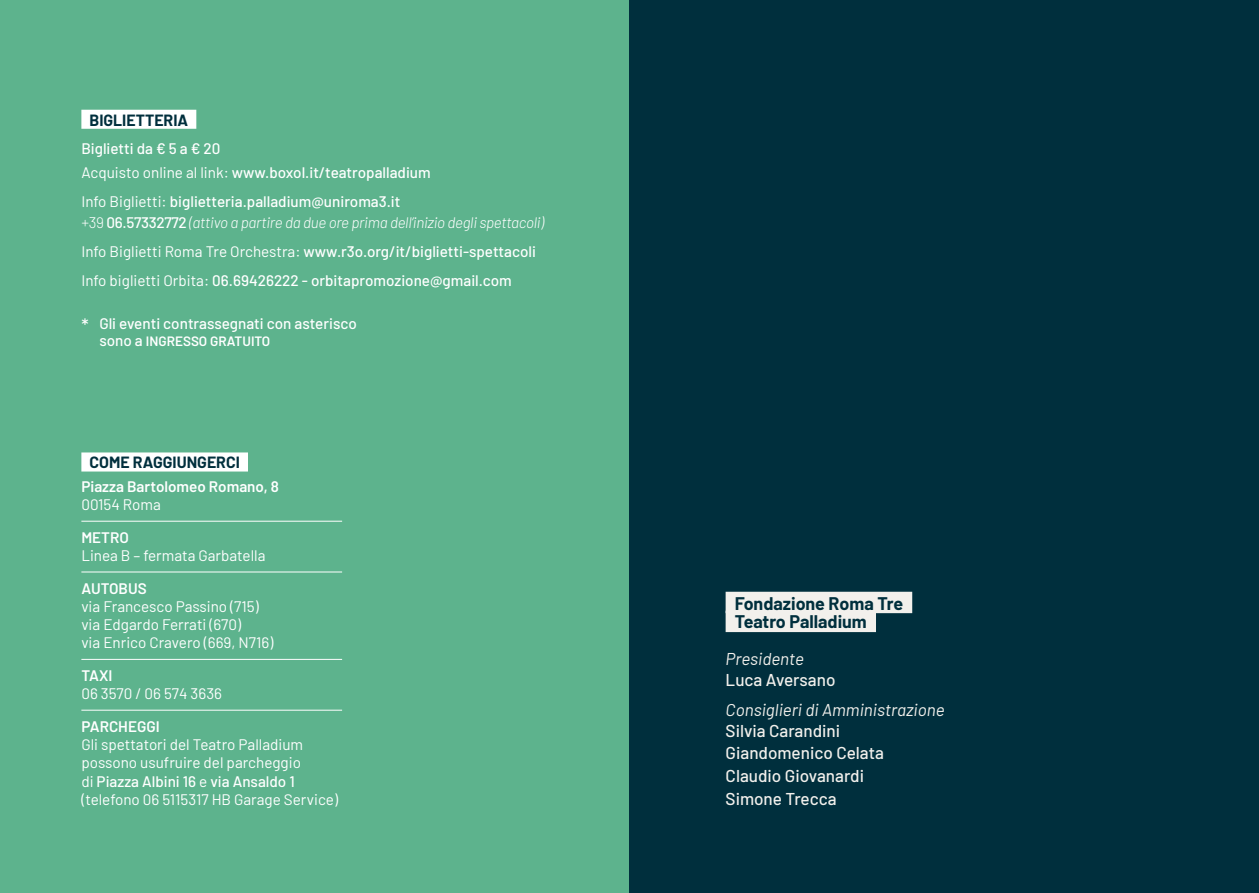
<style>
.page{position:relative;width:1259px;height:893px;background:#fff}
.page>*{position:absolute;margin:0;border:0;box-sizing:border-box;transform-origin:0 0}
.t1{font:700 17.85px/18.9px "Barlow";color:#002f3d}
.t2{font:500 17.1px/22.6px "Barlow";color:#f2f0ec}
.t3{font:italic 17.1px "Barlow";color:#f2f0ec}
.t4{font:700 15.9px "Barlow";color:#002f3d}
.t5{font:15.3px/18.3px "Barlow";color:#fff}
.t6{font:500 15.3px/23.4px "Barlow";color:#fff}
.t7{font:italic 300 15.3px/20.4px "Barlow";letter-spacing:-.02em;color:#fff}
.t8{font:600 15.3px "Barlow";color:#fff}
.t9{font:600 13.5px "Barlow";color:#fff}
.s1{font-weight:400}
.s2{font-weight:400;font-style:normal}
.s3{font-weight:500;font-style:normal}
.s4{font-style:normal}
.s5{font-size:18.3px}
.s6{font-weight:500;font-size:15.3px}
.s7{font-weight:500}
</style>
<div class="page">
<div style="left:0;top:0;width:629px;height:893px;background:#5db38d"></div>
<div style="left:81px;top:110px;width:115px;height:19px;background:#fff"></div>
<div style="left:81px;top:452px;width:167px;height:19px;background:#fff"></div>
<hr style="left:81px;top:710px;width:261px;height:1px;background:#fff">
<hr style="left:81px;top:659px;width:261px;height:1px;background:#fff">
<hr style="left:81px;top:572px;width:261px;height:1px;background:#fff">
<hr style="left:81px;top:521px;width:261px;height:1px;background:#fff">
<div style="left:629px;top:0;width:630px;height:893px;background:#002f3d"></div>
<div style="left:725px;top:592px;width:187px;height:21px;background:#f2f0ec"></div>
<div style="left:725px;top:611px;width:151px;height:21px;background:#f2f0ec"></div>
<p class="t4" style="left:89px;top:108px;width:100px">BIGLIETTERIA</p>
<p class="t6" style="left:81px;top:136px;width:351px">Biglietti da € 5 a € 20<br><span class="s1">Acquisto online al link:</span> www.boxol.it/teatropalladium</p>
<p class="t7" style="left:81px;top:190px;width:464px"><span class="s2">Info Biglietti:</span> <span class="s3">biglietteria.palladium@uniroma3.it<br></span><span class="s4">+39</span> <span class="s3">06.57332772</span> (attivo a partire da due ore prima dell’inizio degli spettacoli)</p>
<p class="t6" style="left:81px;top:236px;width:456px;line-height:29.4px"><span class="s1">Info Biglietti Roma Tre Orchestra:</span> www.r3o.org/it/biglietti-spettacoli<br><span class="s1">Info biglietti Orbita:</span> 06.69426222 - orbitapromozione@gmail.com</p>
<p class="t6" style="left:81px;top:310px;width:277px"><span class="s5">*</span> Gli eventi contrassegnati con asterisco</p>
<p class="t9" style="left:99px;top:331px;width:172px"><span class="s6">sono a</span> INGRESSO GRATUITO</p>
<p class="t4" style="left:89px;top:451px;width:152px">COME RAGGIUNGERCI</p>
<p class="t8" style="left:81px;top:475px;width:199px">Piazza Bartolomeo Romano, 8</p>
<p class="t5" style="left:81px;top:494px;width:81px">00154 Roma</p>
<p class="t8" style="left:81px;top:526px;width:49px">METRO</p>
<p class="t5" style="left:81px;top:545px;width:186px">Linea B – fermata Garbatella</p>
<p class="t8" style="left:81px;top:577px;width:67px">AUTOBUS</p>
<p class="t5" style="left:81px;top:596px;width:193px">via Francesco Passino (715) via Edgardo Ferrati (670)<br>via Enrico Cravero (669, N716)</p>
<p class="t1" style="left:734px;top:592px;width:170px">Fondazione Roma Tre<br>Teatro Palladium</p>
<p class="t3" style="left:725px;top:646px;width:80px">Presidente</p>
<p class="t2" style="left:725px;top:667px;width:111px">Luca Aversano</p>
<p class="t3" style="left:725px;top:698px;width:220px">Consiglieri di Amministrazione</p>
<p class="t2" style="left:725px;top:718px;width:160px">Silvia Carandini<br>Giandomenico Celata<br>Claudio Giovanardi<br>Simone Trecca</p>
<p class="t8" style="left:81px;top:664px;width:33px">TAXI</p>
<p class="t5" style="left:81px;top:683px;width:142px">06 3570 / 06 574 3636</p>
<p class="t8" style="left:81px;top:715px;width:80px">PARCHEGGI</p>
<p class="t5" style="left:81px;top:734px;width:258px">Gli spettatori del Teatro Palladium possono usufruire del parcheggio<br>di <span class="s7">Piazza Albini 16</span> e <span class="s7">via Ansaldo 1 </span>(telefono 06 5115317 HB Garage Service)</p>
</div>
